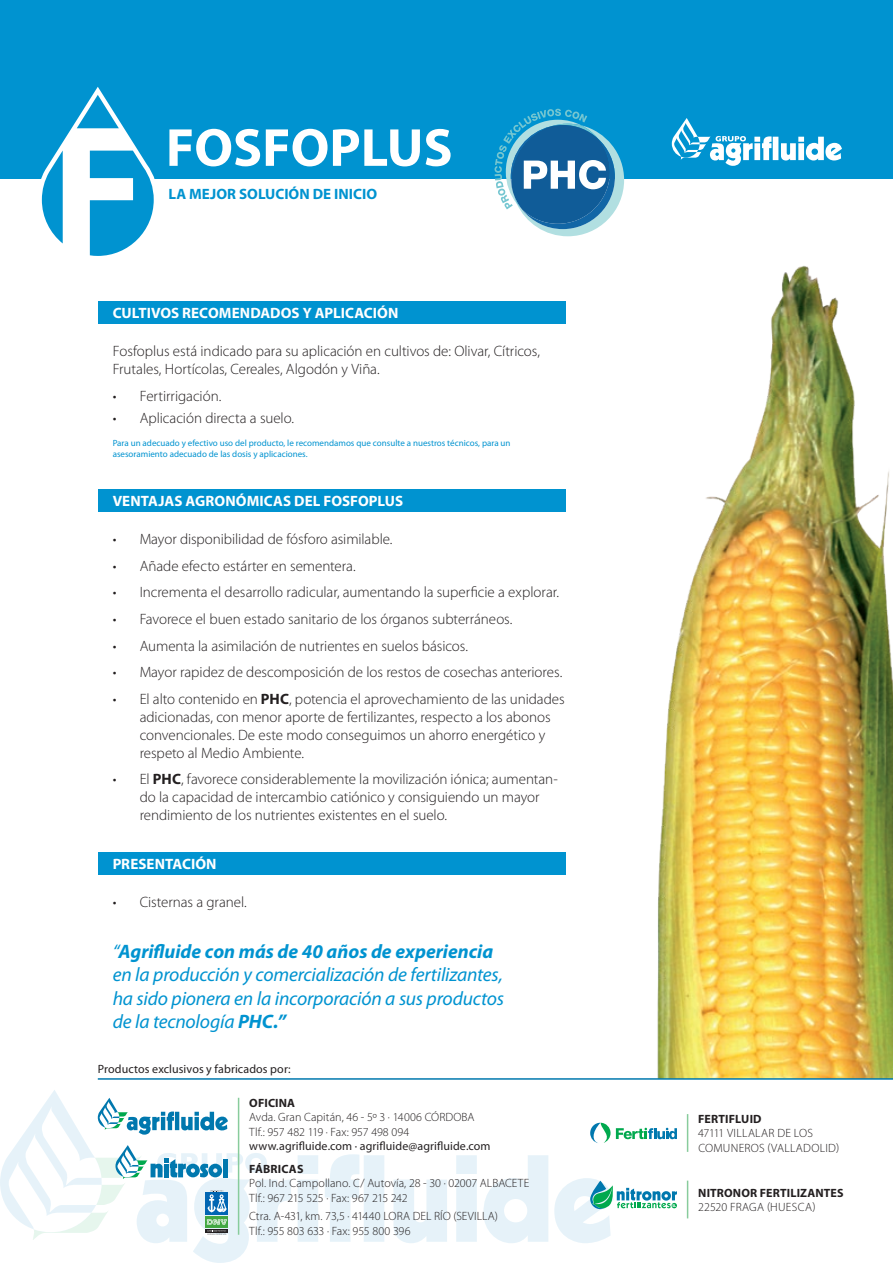
<style>
.page{position:relative;width:893px;height:1263px;background:#fff}
.page>*{position:absolute;margin:0;border:0;box-sizing:border-box;transform-origin:0 0}
.t1{font:700 54px "Myriad Pro";color:#fff}
.t2{font:italic 19.5px/23.4px "Myriad Pro";letter-spacing:-.01em;color:#0093d0}
.t3{font:300 15px/18px "Myriad Pro";letter-spacing:-.005em;color:#231f20}
.t4{font:700 15px "Myriad Pro";letter-spacing:.005em;color:#fff}
.t5{font:700 15px "Myriad Pro";color:#0093d0}
.t6{font:300 12px "Myriad Pro";letter-spacing:.005em;color:#231f20}
.t7{font:12px "Myriad Pro";letter-spacing:.01em;color:#231f20}
.t8{font:700 12px "Myriad Pro";letter-spacing:.015em;color:#231f20}
.t9{font:300 12px "Myriad Pro";letter-spacing:-.025em;color:#231f20}
.t10{font:9px/10.8px "Myriad Pro";color:#0093d0}
.s1{font-weight:700}
</style>
<div class="page">
<div style="left:0;top:0;width:893px;height:179px;background:#0093d0"></div>
<svg style="left:672px;top:118px;width:170px;height:48px"></svg>
<svg style="left:41px;top:87px;width:114px;height:169px"></svg>
<div style="left:98px;top:301px;width:467px;height:23px;background:#0093d0"></div>
<div style="left:98px;top:489px;width:467px;height:23px;background:#0093d0"></div>
<div style="left:98px;top:852px;width:467px;height:23px;background:#0093d0"></div>
<img style="left:657px;top:266px;width:236px;height:812px">
<svg style="left:146px;top:1153px;width:465px;height:110px"></svg>
<hr style="left:98px;top:1078px;width:795px;height:2px;background:#0078ae">
<svg style="left:494px;top:109px;width:130px;height:127px"></svg>
<hr style="left:238px;top:1098px;width:1px;height:137px;background:#88cc9c">
<svg style="left:0;top:1090px;width:228px;height:150px"></svg>
<hr style="left:687px;top:1114px;width:1px;height:38px;background:#88cc9c">
<svg style="left:590px;top:1123px;width:87px;height:20px"></svg>
<hr style="left:687px;top:1180px;width:1px;height:38px;background:#88cc9c">
<svg style="left:590px;top:1180px;width:87px;height:29px"></svg>
<p class="t1" style="left:166px;top:112px;width:288px">FOSFOPLUS</p>
<p class="t5" style="left:169px;top:184px;width:210px">LA MEJOR SOLUCIÓN DE INICIO</p>
<p class="t4" style="left:113px;top:303px;width:287px">CULTIVOS RECOMENDADOS Y APLICACIÓN</p>
<p class="t3" style="left:113px;top:342px;width:429px">Fosfoplus está indicado para su aplicación en cultivos de: Olivar, Cítricos,<br>Frutales, Hortícolas, Cereales, Algodón y Viña.</p>
<p class="t3" style="left:113px;top:386px;width:110px">• Fertirrigación.</p>
<p class="t3" style="left:113px;top:409px;width:183px">• Aplicación directa a suelo.</p>
<p class="t10" style="left:113px;top:438px;width:399px">Para un adecuado y efectivo uso del producto, le recomendamos que consulte a nuestros técnicos, para un asesoramiento adecuado de las dosis y aplicaciones.</p>
<p class="t4" style="left:113px;top:491px;width:292px">VENTAJAS AGRONÓMICAS DEL FOSFOPLUS</p>
<p class="t3" style="left:113px;top:530px;width:281px">• Mayor disponibilidad de fósforo asimilable.</p>
<p class="t3" style="left:113px;top:557px;width:245px">• Añade efecto estárter en sementera.</p>
<p class="t3" style="left:113px;top:583px;width:448px">• Incrementa el desarrollo radicular, aumentando la superficie a explorar.</p>
<p class="t3" style="left:113px;top:610px;width:401px">• Favorece el buen estado sanitario de los órganos subterráneos.</p>
<p class="t3" style="left:113px;top:636px;width:357px">• Aumenta la asimilación de nutrientes en suelos básicos.</p>
<p class="t3" style="left:113px;top:663px;width:451px">• Mayor rapidez de descomposición de los restos de cosechas anteriores.</p>
<p class="t3" style="left:140px;top:689px;width:426px;text-indent:-27px">• El alto contenido en <span class="s1">PHC</span>, potencia el aprovechamiento de las unidades adicionadas, con menor aporte de fertilizantes, respecto a los abonos convencionales. De este modo conseguimos un ahorro energético y respeto al Medio Ambiente.</p>
<p class="t3" style="left:140px;top:770px;width:420px;text-indent:-27px">• El <span class="s1">PHC</span>, favorece considerablemente la movilización iónica; aumentan&shy;do la capacidad de intercambio catiónico y consiguiendo un mayor rendimiento de los nutrientes existentes en el suelo.</p>
<p class="t4" style="left:113px;top:854px;width:105px">PRESENTACIÓN</p>
<p class="t3" style="left:113px;top:893px;width:136px">• Cisternas a granel.</p>
<p class="t2" style="left:113px;top:939px;width:393px">“<span class="s1">Agrifluide con más de 40 años de experiencia </span>en la producción y comercialización de fertilizantes, ha sido pionera en la incorporación a sus productos de la tecnología <span class="s1">PHC.”</span></p>
<p class="t7" style="left:98px;top:1061px;width:194px">Productos exclusivos y fabricados por:</p>
<p class="t8" style="left:249px;top:1095px;width:47px">OFICINA</p>
<p class="t6" style="left:249px;top:1110px;width:227px">Avda. Gran Capitán, 46 - 5º 3 · 14006 CÓRDOBA</p>
<p class="t6" style="left:249px;top:1124px;width:162px">Tlf.: 957 482 119 · Fax: 957 498 094</p>
<p class="t7" style="left:249px;top:1138px;width:243px">www.agrifluide.com · agrifluide@agrifluide.com</p>
<p class="t8" style="left:249px;top:1161px;width:56px">FÁBRICAS</p>
<p class="t6" style="left:249px;top:1176px;width:282px">Pol. Ind. Campollano. C/ Autovía, 28 - 30 · 02007 ALBACETE</p>
<p class="t9" style="left:249px;top:1190px;width:160px">Tlf.: 967 215 525 · Fax: 967 215 242</p>
<p class="t6" style="left:249px;top:1209px;width:250px">Ctra. A-431, km. 73,5 · 41440 LORA DEL RÍO (SEVILLA)</p>
<p class="t6" style="left:249px;top:1223px;width:163px">Tlf.: 955 803 633 · Fax: 955 800 396</p>
<p class="t8" style="left:698px;top:1111px;width:65px">FERTIFLUID</p>
<p class="t6" style="left:698px;top:1126px;width:116px">47111 VILLALAR DE LOS</p>
<p class="t6" style="left:698px;top:1141px;width:142px">COMUNEROS (VALLADOLID)</p>
<p class="t8" style="left:698px;top:1185px;width:147px">NITRONOR FERTILIZANTES</p>
<p class="t6" style="left:698px;top:1200px;width:119px">22520 FRAGA (HUESCA)</p>
</div>
